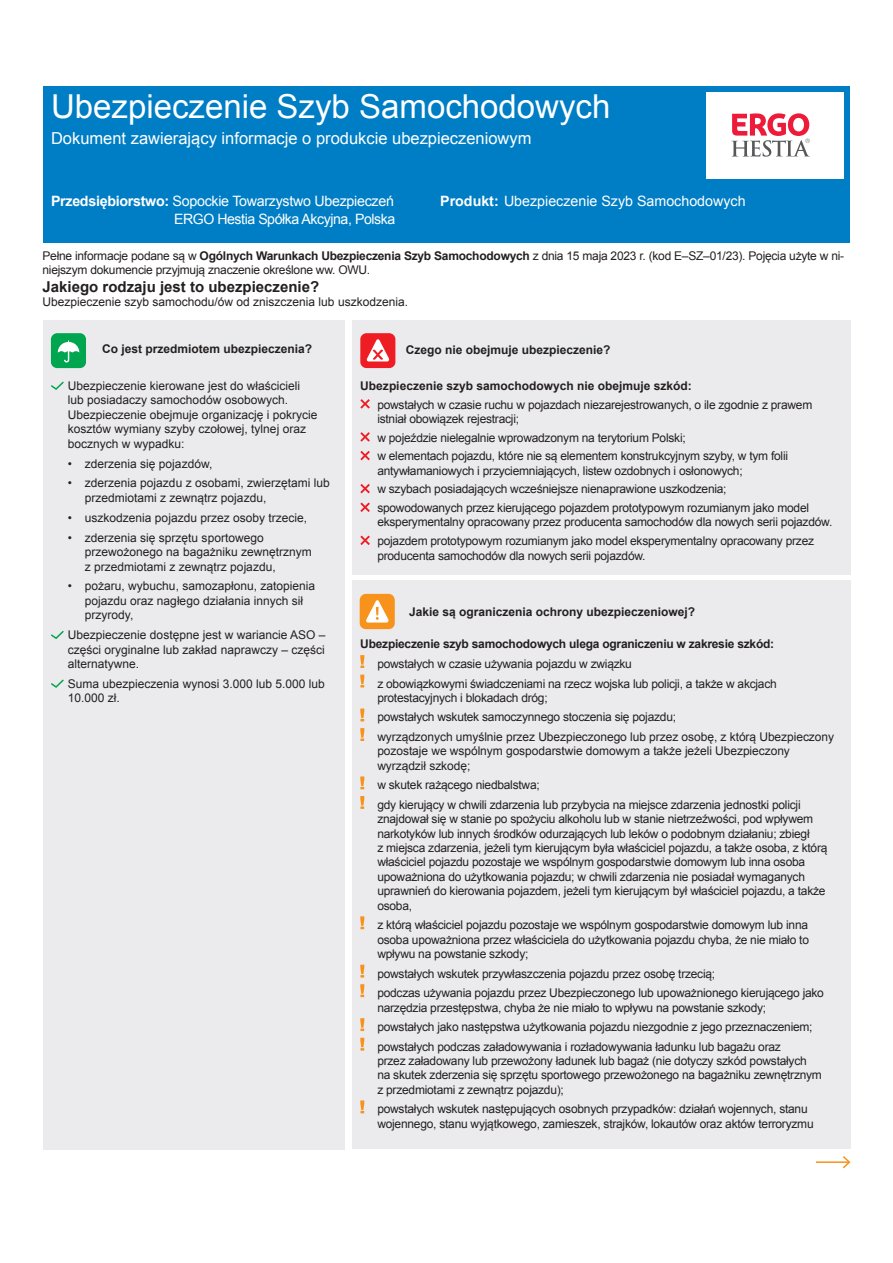
<style>
.page{position:relative;width:893px;height:1263px;background:#fff}
.page>*{position:absolute;margin:0;border:0;box-sizing:border-box;transform-origin:0 0}
.t1{font:33px "Arial";color:#fff}
.t2{font:16.5px "Arial";color:#fff}
.t3{font:700 15px "Arial";color:#231f20}
.t4{font:14.25px/17.1px "Arial";letter-spacing:-.02em;color:#fff;text-align:right}
.t5{font:14.25px "Arial";color:#fff}
.t6{font:12px/14.4px "Arial";letter-spacing:-.02em;color:#231f20}
.t7{font:12px/14.4px "Arial";color:#231f20}
.t8{font:700 12px "Arial";color:#231f20}
.t9{font:700 12px "Arial";letter-spacing:-.02em;color:#231f20}
.s1{font-weight:700}
</style>
<div class="page">
<div style="left:44px;top:320px;width:301px;height:829px;background:#ebebed"></div>
<div style="left:352px;top:320px;width:498px;height:254px;background:#ebebed"></div>
<div style="left:352px;top:581px;width:498px;height:568px;background:#ebebed"></div>
<div style="left:43px;top:86px;width:807px;height:156px;background:#007ec5"></div>
<svg style="left:51px;top:381px;width:13px;height:9px"></svg>
<svg style="left:51px;top:631px;width:13px;height:8px"></svg>
<svg style="left:51px;top:679px;width:13px;height:9px"></svg>
<svg style="left:360px;top:655px;width:4px;height:13px"></svg>
<svg style="left:360px;top:675px;width:4px;height:12px"></svg>
<svg style="left:360px;top:708px;width:4px;height:13px"></svg>
<svg style="left:360px;top:728px;width:4px;height:13px"></svg>
<svg style="left:360px;top:776px;width:4px;height:13px"></svg>
<svg style="left:360px;top:796px;width:4px;height:13px"></svg>
<svg style="left:360px;top:916px;width:4px;height:13px"></svg>
<svg style="left:360px;top:965px;width:4px;height:12px"></svg>
<svg style="left:360px;top:984px;width:4px;height:13px"></svg>
<svg style="left:360px;top:1018px;width:4px;height:13px"></svg>
<svg style="left:360px;top:1038px;width:4px;height:12px"></svg>
<svg style="left:360px;top:1100px;width:4px;height:13px"></svg>
<svg style="left:360px;top:399px;width:10px;height:10px"></svg>
<svg style="left:360px;top:432px;width:10px;height:10px"></svg>
<svg style="left:360px;top:451px;width:10px;height:9px"></svg>
<svg style="left:360px;top:484px;width:10px;height:9px"></svg>
<svg style="left:360px;top:502px;width:10px;height:10px"></svg>
<svg style="left:360px;top:535px;width:10px;height:10px"></svg>
<div style="left:706px;top:92px;width:138px;height:86px;background:#fff"></div>
<svg style="left:731px;top:113px;width:79px;height:44px"></svg>
<div style="left:51px;top:333px;width:35px;height:35px;background:#00a54f;border-radius:6px"></div>
<svg style="left:58px;top:341px;width:21px;height:21px"></svg>
<div style="left:360px;top:333px;width:35px;height:35px;background:#ee1d23;border-radius:6px"></div>
<svg style="left:366px;top:339px;width:24px;height:22px"></svg>
<div style="left:360px;top:594px;width:35px;height:35px;background:#f7931d;border-radius:6px"></div>
<svg style="left:366px;top:600px;width:23px;height:22px"></svg>
<hr style="left:816px;top:1161px;width:33px;height:2px;background:#f7931d">
<svg style="left:841px;top:1156px;width:10px;height:13px"></svg>
<h1 class="t1" style="left:51px;top:84px;width:561px">Ubezpieczenie Szyb Samochodowych</h1>
<h2 class="t2" style="left:51px;top:127px;width:482px">Dokument zawierający informacje o produkcie ubezpieczeniowym</h2>
<p class="t4" style="left:51px;top:193px;width:346px"><span class="s1">Przedsiębiorstwo:</span> Sopockie Towarzystwo Ubezpieczeń<br>ERGO Hestia Spółka Akcyjna, Polska</p>
<p class="t6" style="left:43px;top:248px;width:803px">Pełne informacje podane są w <span class="s1">Ogólnych Warunkach Ubezpieczenia Szyb Samochodowych</span> z dnia 15 maja 2023 r. (kod E–SZ–01/23). Pojęcia użyte w ni&shy;niejszym dokumencie przyjmują znaczenie określone ww. OWU.</p>
<p class="t3" style="left:43px;top:277px;width:278px">Jakiego rodzaju jest to ubezpieczenie?</p>
<p class="t7" style="left:43px;top:295px;width:367px">Ubezpieczenie szyb samochodu/ów od zniszczenia lub uszkodzenia.</p>
<p class="t8" style="left:102px;top:341px;width:212px">Co jest przedmiotem ubezpieczenia?</p>
<p class="t8" style="left:406px;top:342px;width:206px">Czego nie obejmuje ubezpieczenie?</p>
<p class="t7" style="left:68px;top:379px;width:251px">Ubezpieczenie kierowane jest do właścicieli lub posiadaczy samochodów osobowych.<br>Ubezpieczenie obejmuje organizację i pokrycie kosztów wymiany szyby czołowej, tylnej oraz bocznych w wypadku:</p>
<p class="t7" style="left:68px;top:456px;width:146px">• zderzenia się pojazdów,</p>
<p class="t7" style="left:85px;top:476px;width:246px;text-indent:-17px">• zderzenia pojazdu z osobami, zwierzętami lub przedmiotami z zewnątrz pojazdu,</p>
<p class="t7" style="left:68px;top:510px;width:241px">• uszkodzenia pojazdu przez osoby trzecie,</p>
<p class="t7" style="left:85px;top:530px;width:228px;text-indent:-17px">• zderzenia się sprzętu sportowego przewożonego na bagażniku zewnętrznym z przedmiotami z zewnątrz pojazdu,</p>
<p class="t7" style="left:85px;top:579px;width:232px;text-indent:-17px">• pożaru, wybuchu, samozapłonu, zatopienia pojazdu oraz nagłego działania innych sił przyrody,</p>
<p class="t6" style="left:68px;top:628px;width:259px;text-align:justify">Ubezpieczenie dostępne jest w wariancie ASO – części oryginalne lub zakład naprawczy – części alternatywne.</p>
<p class="t7" style="left:68px;top:677px;width:258px">Suma ubezpieczenia wynosi 3.000 lub 5.000 lub<br>10.000 zł.</p>
<p class="t5" style="left:440px;top:192px;width:307px"><span class="s1">Produkt:</span> Ubezpieczenie Szyb Samochodowych</p>
<p class="t8" style="left:360px;top:378px;width:333px">Ubezpieczenie szyb samochodowych nie obejmuje szkód:</p>
<p class="t6" style="left:377px;top:397px;width:436px">powstałych w czasie ruchu w pojazdach niezarejestrowanych, o ile zgodnie z prawem istniał obowiązek rejestracji;</p>
<p class="t6" style="left:377px;top:428px;width:412px;line-height:18.6px">w pojeździe nielegalnie wprowadzonym na terytorium Polski;<br>w elementach pojazdu, które nie są elementem konstrukcyjnym szyby, w tym folii</p>
<p class="t6" style="left:377px;top:461px;width:433px;line-height:18.6px">antywłamaniowych i przyciemniających, listew ozdobnych i osłonowych;<br>w szybach posiadających wcześniejsze nienaprawione uszkodzenia; spowodowanych przez kierującego pojazdem prototypowym rozumianym jako model</p>
<p class="t6" style="left:377px;top:513px;width:456px;line-height:18.6px">eksperymentalny opracowany przez producenta samochodów dla nowych serii pojazdów. pojazdem prototypowym rozumianym jako model eksperymentalny opracowany przez</p>
<p class="t6" style="left:377px;top:548px;width:270px">producenta samochodów dla nowych serii pojazdów.</p>
<p class="t8" style="left:409px;top:604px;width:288px">Jakie są ograniczenia ochrony ubezpieczeniowej?</p>
<p class="t9" style="left:360px;top:636px;width:415px">Ubezpieczenie szyb samochodowych ulega ograniczeniu w zakresie szkód:</p>
<p class="t6" style="left:377px;top:654px;width:401px;line-height:19.5px">powstałych w czasie używania pojazdu w związku<br>z obowiązkowymi świadczeniami na rzecz wojska lub policji, a także w akcjach</p>
<p class="t6" style="left:377px;top:688px;width:458px;line-height:19.5px">protestacyjnych i blokadach dróg;<br>powstałych wskutek samoczynnego stoczenia się pojazdu;<br>wyrządzonych umyślnie przez Ubezpieczonego lub przez osobę, z którą Ubezpieczony</p>
<p class="t6" style="left:377px;top:744px;width:414px">pozostaje we wspólnym gospodarstwie domowym a także jeżeli Ubezpieczony wyrządził szkodę;</p>
<p class="t6" style="left:377px;top:775px;width:425px;line-height:19.5px">w skutek rażącego niedbalstwa;<br>gdy kierujący w chwili zdarzenia lub przybycia na miejsce zdarzenia jednostki policji</p>
<p class="t6" style="left:377px;top:812px;width:452px">znajdował się w stanie po spożyciu alkoholu lub w stanie nietrzeźwości, pod wpływem narkotyków lub innych środków odurzających lub leków o podobnym działaniu; zbiegł<br>z miejsca zdarzenia, jeżeli tym kierującym była właściciel pojazdu, a także osoba, z którą właściciel pojazdu pozostaje we wspólnym gospodarstwie domowym lub inna osoba upoważniona do użytkowania pojazdu; w chwili zdarzenia nie posiadał wymaganych uprawnień do kierowania pojazdem, jeżeli tym kierującym był właściciel pojazdu, a także osoba,</p>
<p class="t6" style="left:377px;top:918px;width:433px;text-align:justify">z którą właściciel pojazdu pozostaje we wspólnym gospodarstwie domowym lub inna osoba upoważniona przez właściciela do użytkowania pojazdu chyba, że nie miało to wpływu na powstanie szkody;</p>
<p class="t6" style="left:377px;top:964px;width:448px;line-height:19.5px">powstałych wskutek przywłaszczenia pojazdu przez osobę trzecią;<br>podczas używania pojazdu przez Ubezpieczonego lub upoważnionego kierującego jako</p>
<p class="t6" style="left:377px;top:998px;width:437px;line-height:19.5px">narzędzia przestępstwa, chyba że nie miało to wpływu na powstanie szkody; powstałych jako następstwa użytkowania pojazdu niezgodnie z jego przeznaczeniem; powstałych podczas załadowywania i rozładowywania ładunku lub bagażu oraz</p>
<p class="t6" style="left:377px;top:1054px;width:446px">przez załadowany lub przewożony ładunek lub bagaż (nie dotyczy szkód powstałych na skutek zderzenia się sprzętu sportowego przewożonego na bagażniku zewnętrznym z przedmiotami z zewnątrz pojazdu);</p>
<p class="t6" style="left:377px;top:1102px;width:438px">powstałych wskutek następujących osobnych przypadków: działań wojennych, stanu wojennego, stanu wyjątkowego, zamieszek, strajków, lokautów oraz aktów terroryzmu</p>
</div>
